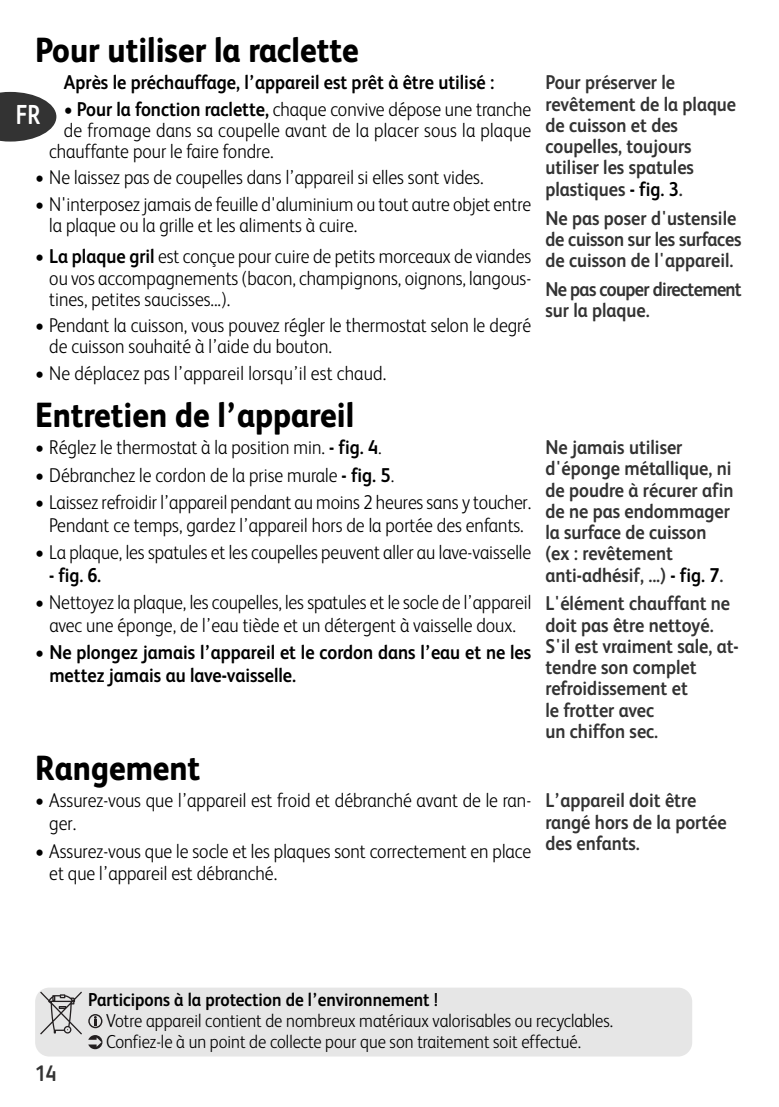
<style>
.page{position:relative;width:779px;height:1107px;background:#fff}
.page>*{position:absolute;margin:0;border:0;box-sizing:border-box;transform-origin:0 0}
.t1{font:800 35px "FS Albert";color:#000;scale:.9 1}
.t2{font:700 27.5px "FS Albert";color:#fff;scale:.8 1}
.t3{font:700 22.5px "FS Albert";color:#333;scale:.85 1}
.t4{font:300 20px/22.5px "FS Albert";color:#000;scale:.9 1}
.t5{font:700 20px/21.2px "FS Albert";color:#333;scale:.9 1}
.t6{font:700 20px/22.5px "FS Albert";color:#000;scale:.9 1}
.t7{font:700 20px/21.2px "FS Albert";letter-spacing:-.035em;color:#333;scale:.9 1}
.t8{font:300 18.75px/21px "FS Albert";color:#000;scale:.9 1}
.t9{font:700 18.75px "FS Albert";color:#000;scale:.9 1}
.s1{font-weight:700}
.s2{font-weight:300}
.s3{color:#000}
</style>
<div class="page">
<div style="left:35px;top:987px;width:657px;height:69px;background:#e6e6e6;border-radius:14px"></div>
<svg style="left:88px;top:1014px;width:14px;height:13px"></svg>
<svg style="left:88px;top:1035px;width:14px;height:13px"></svg>
<svg style="left:40px;top:991px;width:42px;height:43px"></svg>
<svg style="left:0;top:92px;width:56px;height:49px"></svg>
<h1 class="t1" style="left:35px;top:36px;width:361px">Pour utiliser la raclette</h1>
<p class="t6" style="left:64px;top:73px;width:480px">Après le préchauffage, l’appareil est prêt à être utilisé :</p>
<p class="t4" style="left:64px;top:100px;width:521px">• <span class="s1">Pour la fonction raclette,</span> chaque convive dépose une tranche</p>
<p class="t4" style="left:64px;top:121px;width:521px">de fromage dans sa coupelle avant de la placer sous la plaque</p>
<p class="t4" style="left:49px;top:142px;width:251px">chauffante pour le faire fondre.</p>
<p class="t4" style="left:35px;top:168px;width:500px">• Ne laissez pas de coupelles dans l’appareil si elles sont vides.</p>
<p class="t4" style="left:49px;top:195px;width:537px;line-height:21.2px;text-indent:-14px">• N'interposez jamais de feuille d'aluminium ou tout autre objet entre la plaque ou la grille et les aliments à cuire.</p>
<p class="t4" style="left:49px;top:248px;width:537px;line-height:21.2px;text-align:justify;text-indent:-14px">• <span class="s1">La plaque gril</span> est conçue pour cuire de petits morceaux de viandes ou vos accompagnements (bacon, champignons, oignons, langous&shy;tines, petites saucisses...).</p>
<p class="t4" style="left:49px;top:316px;width:537px;line-height:21.2px;text-indent:-14px">• Pendant la cuisson, vous pouvez régler le thermostat selon le degré de cuisson souhaité à l’aide du bouton.</p>
<p class="t4" style="left:35px;top:363px;width:392px">• Ne déplacez pas l’appareil lorsqu’il est chaud.</p>
<h2 class="t2" style="left:16px;top:105px;width:32px">FR</h2>
<h1 class="t1" style="left:35px;top:401px;width:356px">Entretien de l’appareil</h1>
<p class="t4" style="left:35px;top:438px;width:387px">• Réglez le thermostat à la position min. <span class="s1">- fig. 4</span>.</p>
<p class="t4" style="left:35px;top:465px;width:400px">• Débranchez le cordon de la prise murale <span class="s1">- fig. 5</span>.</p>
<p class="t4" style="left:35px;top:493px;width:553px;text-align:center">• Laissez refroidir l’appareil pendant au moins 2 heures sans y toucher.<br>Pendant ce temps, gardez l’appareil hors de la portée des enfants.</p>
<p class="t4" style="left:35px;top:543px;width:553px">• La plaque, les spatules et les coupelles peuvent aller au lave-vaisselle</p>
<p class="t6" style="left:49px;top:565px;width:59px">- fig. 6.</p>
<p class="t4" style="left:35px;top:593px;width:553px;text-align:center">• Nettoyez la plaque, les coupelles, les spatules et le socle de l’appareil avec une éponge, de l’eau tiède et un détergent à vaisselle doux.</p>
<p class="t6" style="left:49px;top:643px;width:537px;text-indent:-14px"><span class="s2">•</span> Ne plongez jamais l’appareil et le cordon dans l’eau et ne les mettez jamais au lave-vaisselle.</p>
<h1 class="t1" style="left:35px;top:754px;width:185px">Rangement</h1>
<p class="t4" style="left:49px;top:791px;width:537px;text-indent:-14px">• Assurez-vous que l’appareil est froid et débranché avant de le ran&shy;ger.</p>
<p class="t4" style="left:49px;top:841px;width:537px;text-indent:-14px">• Assurez-vous que le socle et les plaques sont correctement en place et que l’appareil est débranché.</p>
<p class="t5" style="left:545px;top:74px;width:214px">Pour préserver le revêtement de la plaque de cuisson et des coupelles, toujours utiliser les spatules plastiques <span class="s3">- fig. 3</span>.</p>
<p class="t5" style="left:545px;top:209px;width:219px">Ne pas poser d'ustensile de cuisson sur les surfaces de cuisson de l'appareil.</p>
<p class="t7" style="left:545px;top:280px;width:220px">Ne pas couper directement sur la plaque.</p>
<p class="t5" style="left:545px;top:438px;width:211px">Ne jamais utiliser d'éponge métallique, ni de poudre à récurer afin de ne pas endommager la surface de cuisson (ex : revêtement anti-adhésif, ...) <span class="s3">- fig. 7</span>.</p>
<p class="t5" style="left:545px;top:594px;width:216px">L'élément chauffant ne doit pas être nettoyé.<br>S'il est vraiment sale, at&shy;tendre son complet refroidissement et<br>le frotter avec<br>un chiffon sec.</p>
<p class="t5" style="left:545px;top:791px;width:203px">L’appareil doit être rangé hors de la portée des enfants.</p>
<p class="t3" style="left:35px;top:1064px;width:27px">14</p>
<p class="t9" style="left:88px;top:992px;width:390px">Participons à la protection de l’environnement !</p>
<p class="t8" style="left:106px;top:1011px;width:565px">Votre appareil contient de nombreux matériaux valorisables ou recyclables.<br>Confiez-le à un point de collecte pour que son traitement soit effectué.</p>
</div>
